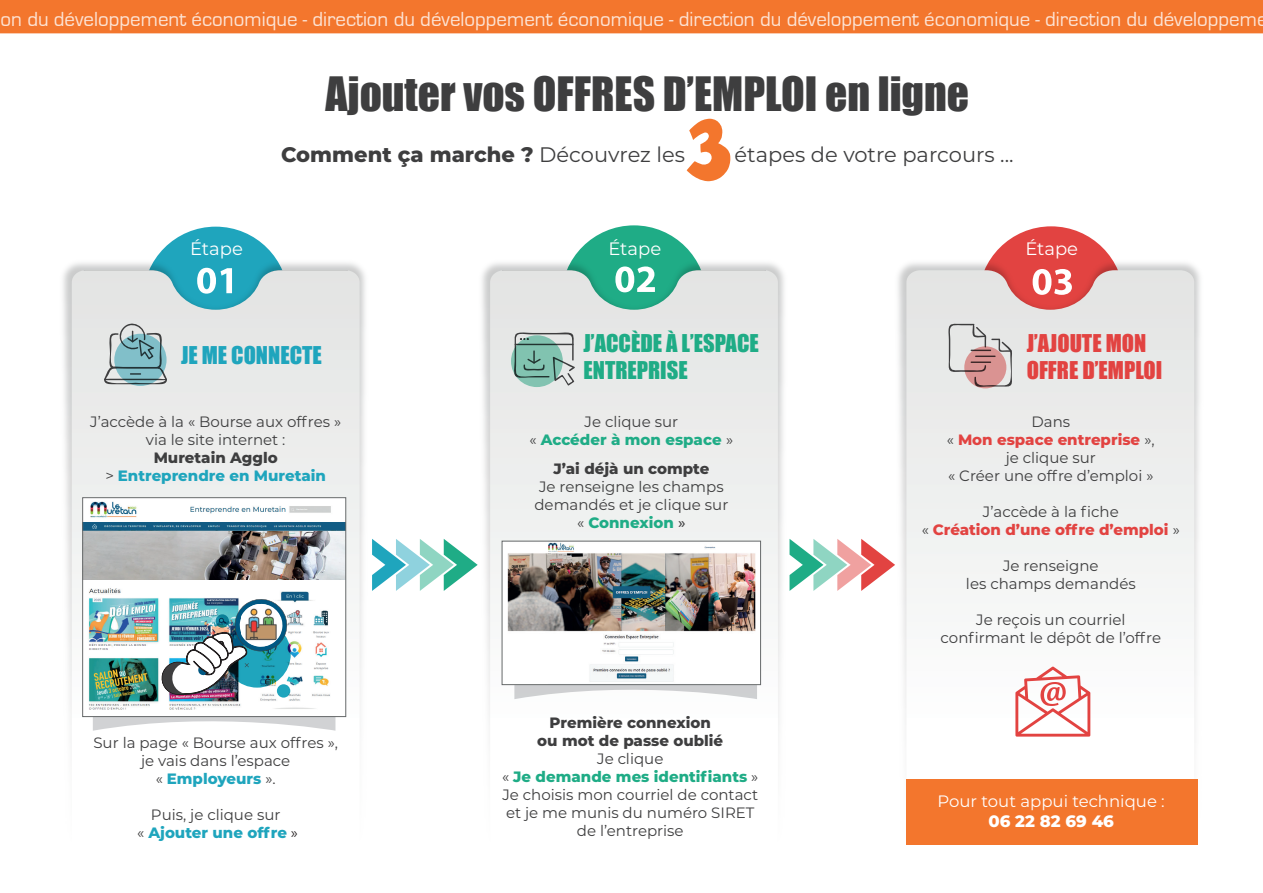
<style>
.page{position:relative;width:1263px;height:893px;background:#fff}
.page>*{position:absolute;margin:0;border:0;box-sizing:border-box;transform-origin:0 0}
.t1{font:52.5px "Splatch";color:#f3762d}
.t2{font:43.5px "Impact";color:#3e3e3f}
.t3{font:22.5px/27px "Impact";color:#1fac86}
.t4{font:22.5px/27px "Impact";color:#e24341}
.t5{font:22.5px "Impact";color:#1fa5bd}
.t6{font:21px "Eurostile";color:rgb(255 255 255/.8)}
.t7{font:800 21px "Montserrat";color:#3e3e3f}
.t8{font:21px "Montserrat";color:#3e3e3f}
.t9{font:18px "Montserrat";color:#fff}
.t10{font:16.5px "Montserrat";color:#fff}
.t11{font:800 16.5px "Montserrat";color:#fff}
.t12{font:15px/18px "Montserrat";color:#3e3e3f;text-align:center}
.t13{font:800 15px/18px "Montserrat";color:#3e3e3f;text-align:center}
.t14{font:800 15px/18px "Montserrat";color:#e24341;text-align:center}
.t15{font:800 15px/18px "Montserrat";color:#1fa5bd;text-align:center}
.t16{font:800 15px/18px "Montserrat";color:#1fac86;text-align:center}
.s1{font-weight:400}
.s2{color:#3e3e3f}
.s3{font-weight:400;color:#3e3e3f}
.s4{font-weight:800;color:#1fa5bd}
.s5{color:#231f20}
.s6{font-weight:800;color:#e24341}
.s7{font-weight:800;color:#1fac86}
.s8{font-weight:500}
</style>
<div class="page">
<img style="left:63px;top:226px;width:302px;height:492px">
<svg style="left:72px;top:270px;width:288px;height:461px"></svg>
<img style="left:482px;top:225px;width:302px;height:502px">
<svg style="left:490px;top:270px;width:288px;height:457px"></svg>
<img style="left:898px;top:226px;width:302px;height:619px">
<svg style="left:906px;top:270px;width:288px;height:575px"></svg>
<svg style="left:104px;top:317px;width:63px;height:68px"></svg>
<svg style="left:513px;top:332px;width:62px;height:54px"></svg>
<svg style="left:948px;top:323px;width:64px;height:65px"></svg>
<img style="left:84px;top:499px;width:260px;height:216px">
<svg style="left:277px;top:684px;width:13px;height:14px"></svg>
<img style="left:162px;top:599px;width:128px;height:96px">
<img style="left:241px;top:604px;width:41px;height:43px">
<svg style="left:93px;top:717px;width:242px;height:14px"></svg>
<svg style="left:114px;top:334px;width:53px;height:52px;fill:#81bfc9"></svg>
<svg style="left:514px;top:685px;width:243px;height:14px"></svg>
<img style="left:504px;top:543px;width:255px;height:140px">
<div style="left:502px;top:541px;width:259px;height:144px;border:1px solid #66696a"></div>
<svg style="left:372px;top:539px;width:106px;height:52px"></svg>
<svg style="left:789px;top:539px;width:106px;height:52px"></svg>
<svg style="left:511px;top:335px;width:52px;height:52px;fill:#81c3b0"></svg>
<svg style="left:964px;top:346px;width:42px;height:42px"></svg>
<div style="left:906px;top:779px;width:291px;height:65px;background:#f3762d"></div>
<svg style="left:1015px;top:667px;width:75px;height:70px"></svg>
<div style="left:0;top:0;width:1263px;height:33px;background:#f3762d"></div>
<img style="left:84px;top:531px;width:260px;height:48px">
<div style="left:82px;top:497px;width:264px;height:220px;border:1px solid #66696a"></div>
<h3 class="t6" style="left:1px;top:8px;width:1268px">on du développement économique - direction du développement économique - direction du développement économique - direction du développeme</h3>
<h2 class="t2" style="left:325px;top:61px;width:645px">Ajouter vos OFFRES D’EMPLOI en ligne</h2>
<h3 class="t7" style="left:281px;top:139px;width:405px">Comment ça marche ? <span class="s1">Découvrez les</span></h3>
<h1 class="t1" style="left:684px;top:125px;width:54px">3</h1>
<h3 class="t8" style="left:735px;top:140px;width:280px">étapes de votre parcours ...</h3>
<p class="t9" style="left:190px;top:237px;width:54px">Étape</p>
<p class="t9" style="left:608px;top:237px;width:54px">Étape</p>
<p class="t9" style="left:1025px;top:237px;width:54px">Étape</p>
<h3 class="t5" style="left:181px;top:337px;width:142px">JE ME CONNECTE</h3>
<p class="t12" style="left:90px;top:412px;width:252px">J’accède à la « Bourse aux offres » via le site internet :</p>
<p class="t15" style="left:105px;top:448px;width:222px"><span class="s2">Muretain Agglo<br></span><span class="s3">&gt;</span> Entreprendre en Muretain</p>
<p class="t12" style="left:93px;top:733px;width:246px">Sur la page « Bourse aux offres », je vais dans l’espace<br>« <span class="s4">Employeurs</span> ».</p>
<p class="t12" style="left:137px;top:805px;width:162px">Puis, je clique sur<br>« <span class="s4">Ajouter une offre</span> <span class="s5">»</span></p>
<h3 class="t3" style="left:583px;top:329px;width:177px">J’ACCÈDE À L’ESPACE<br>ENTREPRISE</h3>
<h3 class="t4" style="left:1027px;top:329px;width:137px">J’AJOUTE MON<br>OFFRE D’EMPLOI</h3>
<p class="t16" style="left:530px;top:412px;width:205px"><span class="s3">Je clique sur<br>«</span> Accéder à mon espace <span class="s3">»</span></p>
<p class="t12" style="left:947px;top:412px;width:209px">Dans<br>« <span class="s6">Mon espace entreprise</span> », je clique sur<br>« Créer une offre d’emploi »</p>
<p class="t14" style="left:922px;top:502px;width:260px"><span class="s3">J’accède à la fiche<br>«</span> Création d’une offre d’emploi <span class="s3">»</span></p>
<p class="t12" style="left:966px;top:556px;width:171px">Je renseigne<br>les champs demandés</p>
<p class="t12" style="left:941px;top:610px;width:222px">Je reçois un courriel confirmant le dépôt de l’offre</p>
<p class="t13" style="left:553px;top:459px;width:157px">J’ai déjà un compte</p>
<p class="t12" style="left:534px;top:477px;width:195px">Je renseigne les champs demandés et je clique sur « <span class="s7">Connexion</span> <span class="s8">»</span></p>
<p class="t13" style="left:537px;top:713px;width:187px">Première connexion<br>ou mot de passe oublié</p>
<p class="t12" style="left:502px;top:749px;width:258px">Je clique<br>« <span class="s7">Je demande mes identifiants</span> »<br>Je choisis mon courriel de contact et je me munis du numéro SIRET de l’entreprise</p>
<p class="t10" style="left:937px;top:790px;width:229px">Pour tout appui technique :</p>
<p class="t11" style="left:988px;top:809px;width:127px">06 22 82 69 46</p>
</div>
